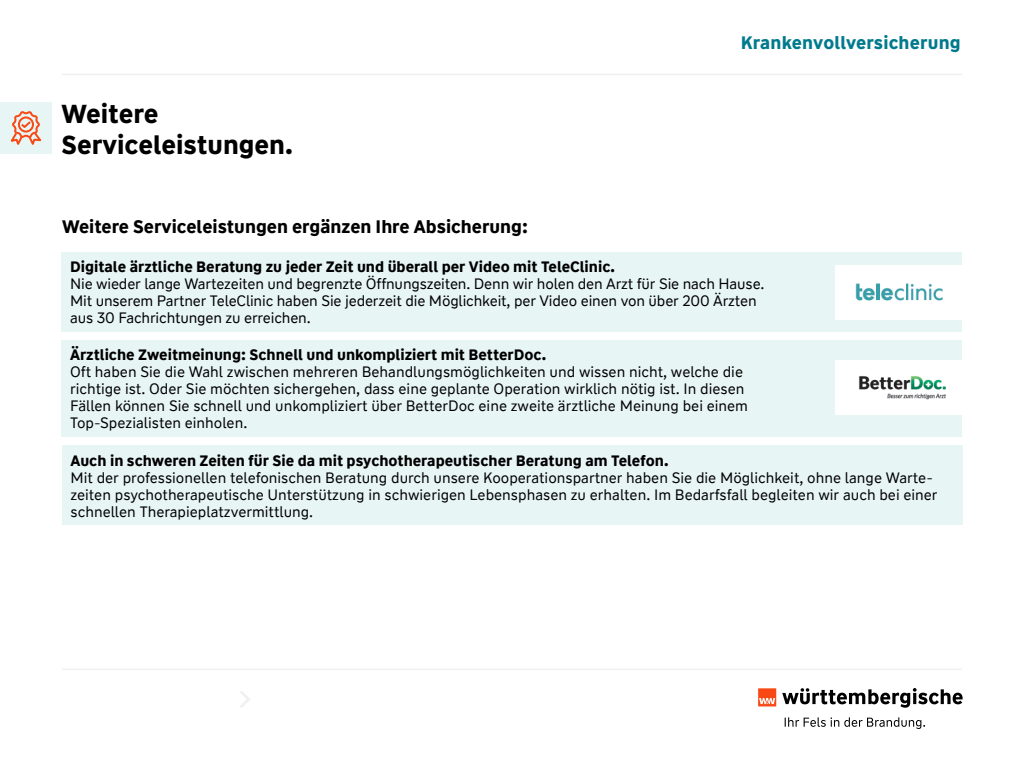
<style>
.page{position:relative;width:1024px;height:768px;background:#fff}
.page>*{position:absolute;margin:0;border:0;box-sizing:border-box;transform-origin:0 0}
.t1{font:700 26px "WW Type";color:#000}
._01_4_Einleitungstex{font:700 18px "WW Type Office";color:#000}
.t2{font:700 18px "WW Type";letter-spacing:.01em;color:#007a8d}
._01_4_Einleitungstex-2{font:15px/17px "WW Type Office";color:#000}
._01_4_Einleitungstex-3{font:700 15px "WW Type Office";color:#000}
</style>
<div class="page">
<hr style="left:62px;top:74px;width:900px;height:1px;background:#f0f0f0">
<hr style="left:62px;top:669px;width:900px;height:1px;background:#f0f0f0">
<svg style="left:785px;top:717px;width:140px;height:12px"></svg>
<svg style="left:782px;top:688px;width:181px;height:20px"></svg>
<svg style="left:758px;top:688px;width:18px;height:18px"></svg>
<div style="left:62px;top:445px;width:900px;height:80px;background:#e8f5f5"></div>
<div style="left:62px;top:252px;width:900px;height:80px;background:#e8f5f5"></div>
<div style="left:835px;top:265px;width:127px;height:54px;background:#fff"></div>
<img style="left:855px;top:283px;width:88px;height:18px">
<div style="left:62px;top:340px;width:900px;height:97px;background:#e8f5f5"></div>
<div style="left:835px;top:361px;width:127px;height:54px;background:#fff"></div>
<img style="left:859px;top:376px;width:87px;height:24px">
<div style="left:0;top:102px;width:52px;height:52px;background:#e8f5f5"></div>
<svg style="left:10px;top:111px;width:31px;height:34px"></svg>
<svg style="left:240px;top:691px;width:10px;height:17px"></svg>
<p class="t1" style="left:62px;top:97px;width:98px">Weitere</p>
<p class="t1" style="left:62px;top:128px;width:233px">Serviceleistungen.</p>
<p class="_01_4_Einleitungstex" style="left:62px;top:215px;width:467px">Weitere Serviceleistungen ergänzen Ihre Absicherung:</p>
<p class="t2" style="left:741px;top:30px;width:221px">Krankenvollversicherung</p>
<p class="_01_4_Einleitungstex-3" style="left:70px;top:257px;width:546px">Digitale ärztliche Beratung zu jeder Zeit und überall per Video mit TeleClinic.</p>
<p class="_01_4_Einleitungstex-2" style="left:70px;top:275px;width:696px">Nie wieder lange Wartezeiten und begrenzte Öffnungszeiten. Denn wir holen den Arzt für Sie nach Hause.<br>Mit unserem Partner TeleClinic haben Sie jederzeit die Möglichkeit, per Video einen von über 200 Ärzten aus 30 Fachrichtungen zu erreichen.</p>
<p class="_01_4_Einleitungstex-3" style="left:70px;top:345px;width:478px">Ärztliche Zweitmeinung: Schnell und unkompliziert mit BetterDoc.</p>
<p class="_01_4_Einleitungstex-2" style="left:70px;top:364px;width:680px">Oft haben Sie die Wahl zwischen mehreren Behandlungsmöglichkeiten und wissen nicht, welche die richtige ist. Oder Sie möchten sichergehen, dass eine geplante Operation wirklich nötig ist. In diesen Fällen können Sie schnell und unkompliziert über BetterDoc eine zweite ärztliche Meinung bei einem Top-Spezialisten einholen.</p>
<p class="_01_4_Einleitungstex-3" style="left:71px;top:450px;width:600px">Auch in schweren Zeiten für Sie da mit psychotherapeutischer Beratung am Telefon.</p>
<p class="_01_4_Einleitungstex-2" style="left:71px;top:469px;width:869px">Mit der professionellen telefonischen Beratung durch unsere Kooperationspartner haben Sie die Möglichkeit, ohne lange Warte&shy;zeiten psychotherapeutische Unterstützung in schwierigen Lebensphasen zu erhalten. Im Bedarfsfall begleiten wir auch bei einer schnellen Therapieplatzvermittlung.</p>
</div>
